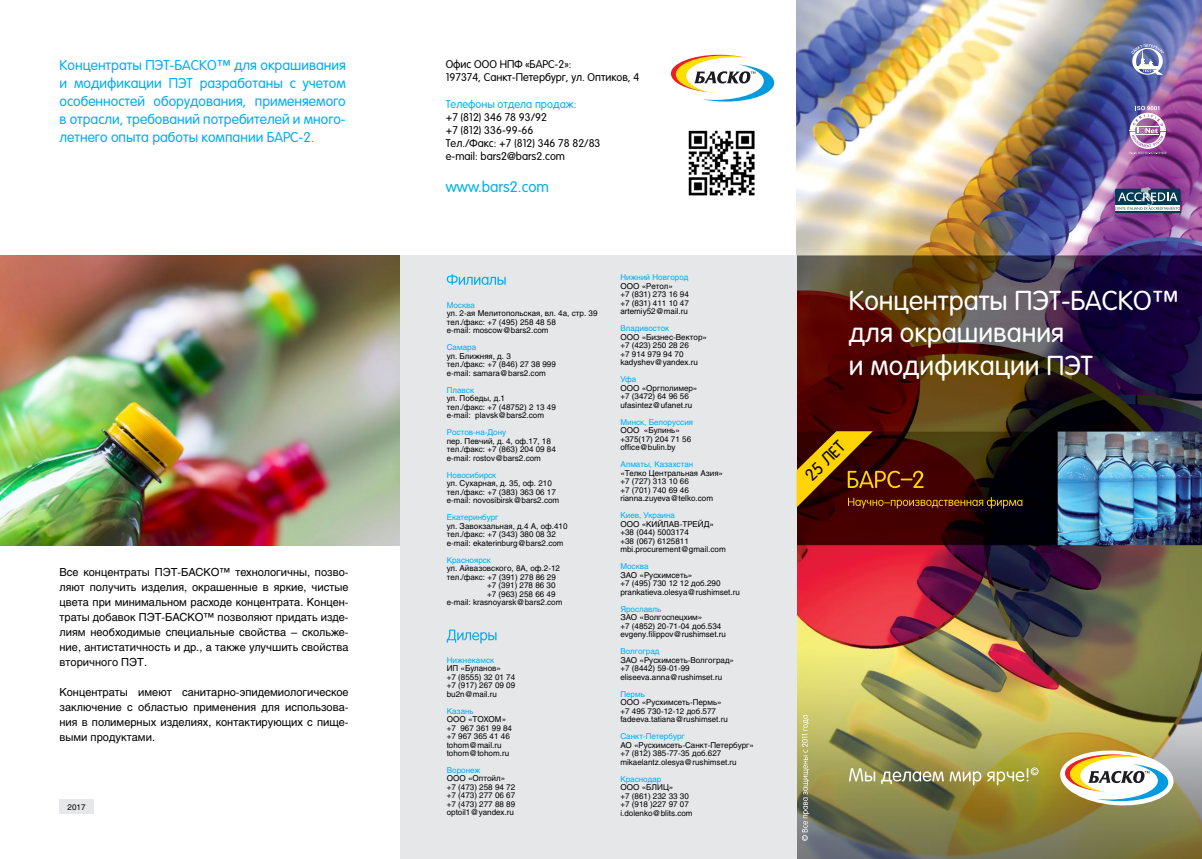
<style>
.page{position:relative;width:1202px;height:859px;background:#fff}
.page>*{position:absolute;margin:0;border:0;box-sizing:border-box;transform-origin:0 0}
.t1{font:300 27px/32.4px "VAG Rounded LT Pro";color:#fff}
.t2{font:300 17px "VAG Rounded LT Pro";color:#000}
.t3{font:300 15px "VAG Rounded LT Pro";color:#00aeef}
.t4{font:300 14px/18px "VAG Rounded LT Pro";color:#00aeef;text-align:justify}
.t5{font:11px/15px "Helios C";color:#000;text-align:justify}
.t6{font:300 11px/13.2px "VAG Rounded LT Pro";color:#000}
.t7{font:300 11px "VAG Rounded LT Pro";color:#00aeef}
.t8{font:8px/8.5px "Helios C";color:#000}
.t9{font:8px "Helios C";color:#00aeef}
</style>
<div class="page">
<img style="left:797px;top:0;width:405px;height:859px">
<div style="left:400px;top:255px;width:397px;height:604px;background:#e6e7e8"></div>
<svg style="left:1129px;top:106px;width:37px;height:49px"></svg>
<svg style="left:1131px;top:44px;width:33px;height:31px"></svg>
<div style="left:1115px;top:204px;width:65px;height:8px;background:#fff"></div>
<hr style="left:1115px;top:212px;width:65px;height:1px;background:#003b56">
<svg style="left:1115px;top:187px;width:65px;height:23px"></svg>
<img style="left:0;top:255px;width:400px;height:290px">
<svg style="left:1059px;top:748px;width:115px;height:59px"></svg>
<svg style="left:849px;top:768px;width:26px;height:13px"></svg>
<svg style="left:881px;top:771px;width:63px;height:13px"></svg>
<svg style="left:950px;top:771px;width:31px;height:14px"></svg>
<svg style="left:987px;top:767px;width:51px;height:18px"></svg>
<svg style="left:802px;top:715px;width:7px;height:126px"></svg>
<img style="left:689px;top:130px;width:65px;height:66px">
<svg style="left:447px;top:629px;width:49px;height:15px"></svg>
<svg style="left:447px;top:274px;width:59px;height:11px"></svg>
<svg style="left:670px;top:54px;width:105px;height:48px"></svg>
<svg style="left:797px;top:431px;width:225px;height:77px;background:#552d03"></svg>
<div style="left:60px;top:799px;width:34px;height:14px;background:#e6e7e8"></div>
<h3 class="t4" style="left:60px;top:57px;width:288px">Концентраты ПЭТ-БАСКО™ для окрашивания и модификации ПЭТ разработаны с учетом особенностей оборудования, применяемого в отрасли, требований потребителей и много&shy;летнего опыта работы компании БАРС-2.</h3>
<p class="t5" style="left:60px;top:564px;width:291px">Все концентраты ПЭТ-БАСКО™ технологичны, позво&shy;ляют получить изделия, окрашенные в яркие, чистые цвета при минимальном расходе концентрата. Концен&shy;траты добавок ПЭТ-БАСКО™ позволяют придать изде&shy;лиям необходимые специальные свойства – скольже&shy;ние, антистатичность и др., а также улучшить свойства вторичного ПЭТ.</p>
<h3 class="t5" style="left:60px;top:684px;width:291px">Концентраты имеют санитарно-эпидемиологическое заключение с областью применения для использова&shy;ния в полимерных изделиях, контактирующих с пище&shy;выми продуктами.</h3>
<p class="t8" style="left:68px;top:802px;width:19px">2017</p>
<h3 class="t6" style="left:446px;top:58px;width:195px">Офис ООО НПФ «БАРС-2»:<br>197374, Санкт-Петербург, ул. Оптиков, 4</h3>
<h3 class="t7" style="left:446px;top:97px;width:132px">Телефоны отдела продаж:</h3>
<h3 class="t6" style="left:446px;top:111px;width:156px">+7 (812) 346 78 93/92<br>+7 (812) 336-99-66<br>Тел./Факс: +7 (812) 346 78 82/83 e-mail: bars2@bars2.com</h3>
<h3 class="t3" style="left:446px;top:178px;width:105px">www.bars2.com</h3>
<p class="t9" style="left:447px;top:300px;width:30px">Москва</p>
<p class="t8" style="left:447px;top:309px;width:152px">ул. 2-ая Мелитопольская, вл. 4а, стр. 39 тел./факс: +7 (495) 258 48 58<br>e-mail: mosсow@bars2.com</p>
<p class="t9" style="left:447px;top:343px;width:31px">Самара</p>
<p class="t8" style="left:447px;top:352px;width:111px">ул. Ближняя, д. 3<br>тел./факс: +7 (846) 27 38 999 e-mail: samara@bars2.com</p>
<p class="t9" style="left:447px;top:385px;width:29px">Плавск</p>
<p class="t8" style="left:447px;top:394px;width:111px">ул. Победы, д.1<br>тел./факс: +7 (48752) 2 13 49 e-mail: plavsk@bars2.com</p>
<p class="t9" style="left:447px;top:428px;width:61px">Ростов-на-Дону</p>
<p class="t8" style="left:447px;top:437px;width:111px">пер. Певчий, д. 4, оф.17, 18 тел./факс: +7 (863) 204 09 84 e-mail: rostov@bars2.com</p>
<p class="t9" style="left:447px;top:470px;width:51px">Новосибирск</p>
<p class="t8" style="left:447px;top:479px;width:114px">ул. Сухарная, д. 35, оф. 210 тел./факс: +7 (383) 363 06 17 e-mail: novosibirsk@bars2.com</p>
<p class="t9" style="left:447px;top:513px;width:53px">Екатеринбург</p>
<p class="t8" style="left:447px;top:522px;width:122px">ул. Завокзальная, д.4 А, оф.410 тел./факс: +7 (343) 380 08 32 e-mail: ekaterinburg@bars2.com</p>
<p class="t9" style="left:447px;top:555px;width:46px">Красноярск</p>
<p class="t8" style="left:447px;top:564px;width:115px">ул. Айвазовского, 8А, оф.2-12</p>
<p class="t8" style="left:447px;top:573px;width:111px">тел./факс: +7 (391) 278 86 29</p>
<p class="t8" style="left:487px;top:581px;width:70px">+7 (391) 278 86 30</p>
<p class="t8" style="left:487px;top:590px;width:70px">+7 (963) 258 66 49</p>
<p class="t8" style="left:447px;top:598px;width:117px">e-mail: krasnoyarsk@bars2.com</p>
<p class="t9" style="left:447px;top:655px;width:49px">Нижнекамск</p>
<p class="t8" style="left:447px;top:664px;width:70px">ИП «Буланов»<br>+7 (8555) 32 01 74 +7 (917) 267 09 09 bu2n@mail.ru</p>
<p class="t9" style="left:447px;top:706px;width:28px">Казань</p>
<p class="t8" style="left:447px;top:715px;width:67px">ООО «ТОХОМ» +7 967 361 99 84 +7 967 365 41 46 tohom@mail.ru tohom@tohom.ru</p>
<p class="t9" style="left:447px;top:765px;width:35px">Воронеж</p>
<p class="t8" style="left:447px;top:774px;width:70px">ООО «Оптойл» +7 (473) 258 94 72 +7 (473) 277 06 67 +7 (473) 277 88 89 optoil1@yandex.ru</p>
<p class="t9" style="left:620px;top:273px;width:70px">Нижний Новгород</p>
<p class="t8" style="left:620px;top:281px;width:70px">ООО «Ретол»<br>+7 (831) 273 16 94 +7 (831) 411 10 47 artemiy52@mail.ru</p>
<p class="t9" style="left:620px;top:324px;width:50px">Владивосток</p>
<p class="t8" style="left:620px;top:332px;width:88px">ООО «Бизнес-Вектор» +7 (423) 250 28 26<br>+7 914 979 94 70 kadyshev@yandex.ru</p>
<p class="t9" style="left:620px;top:375px;width:17px">Уфа</p>
<p class="t8" style="left:620px;top:383px;width:79px">ООО «Оргполимер» +7 (3472) 64 96 56 ufasintez@ufanet.ru</p>
<p class="t9" style="left:620px;top:417px;width:74px">Минск, Белоруссия</p>
<p class="t8" style="left:620px;top:426px;width:72px">ООО «Булинь» +375(17) 204 71 56 office@bulin.by</p>
<p class="t9" style="left:620px;top:460px;width:74px">Алматы, Казахстан</p>
<p class="t8" style="left:620px;top:468px;width:104px">«Телко Центральная Азия» +7 (727) 313 10 66<br>+7 (701) 740 69 46 rianna.zuyeva@telko.com</p>
<p class="t9" style="left:620px;top:510px;width:56px">Киев, Украина</p>
<p class="t8" style="left:620px;top:519px;width:107px">ООО «КИЙЛАВ-ТРЕЙД» +38 (044) 5003174<br>+38 (067) 6125811 mbi.procurement@gmail.com</p>
<p class="t9" style="left:620px;top:561px;width:30px">Москва</p>
<p class="t8" style="left:620px;top:570px;width:121px">ЗАО «Русхимсеть»<br>+7 (495) 730 12 12 доб.290 prankatieva.olesya@rushimset.ru</p>
<p class="t9" style="left:620px;top:604px;width:42px">Ярославль</p>
<p class="t8" style="left:620px;top:613px;width:107px">ЗАО «Волгоспецхим»<br>+7 (4852) 20-71-04 доб.534 evgeny.filippov@rushimset.ru</p>
<p class="t9" style="left:620px;top:646px;width:41px">Волгоград</p>
<p class="t8" style="left:620px;top:655px;width:115px">ЗАО «Русхимсеть-Волгоград» +7 (8442) 59-01-99 eliseeva.anna@rushimset.ru</p>
<p class="t9" style="left:620px;top:689px;width:26px">Пермь</p>
<p class="t8" style="left:620px;top:698px;width:109px">ООО «Русхимсеть-Пермь» +7 495 730-12-12 доб.577 fadeeva.tatiana@rushimset.ru</p>
<p class="t9" style="left:620px;top:731px;width:66px">Санкт-Петербург</p>
<p class="t8" style="left:620px;top:740px;width:135px">АО «Русхимсеть-Санкт-Петербург» +7 (812) 385-77-35 доб.627 mikaelantz.olesya@rushimset.ru</p>
<p class="t9" style="left:620px;top:774px;width:42px">Краснодар</p>
<p class="t8" style="left:620px;top:783px;width:74px">ООО «БЛИЦ»<br>+7 (861) 232 33 30 +7 (918 )227 97 07 i.dolenko@blits.com</p>
<h1 class="t1" style="left:849px;top:285px;width:331px">Концентраты ПЭТ-БАСКО™ для окрашивания<br>и модификации ПЭТ</h1>
<h2 class="t2" style="left:801px;top:471px;width:50px;rotate:-45deg">25 ЛЕТ</h2>
</div>
